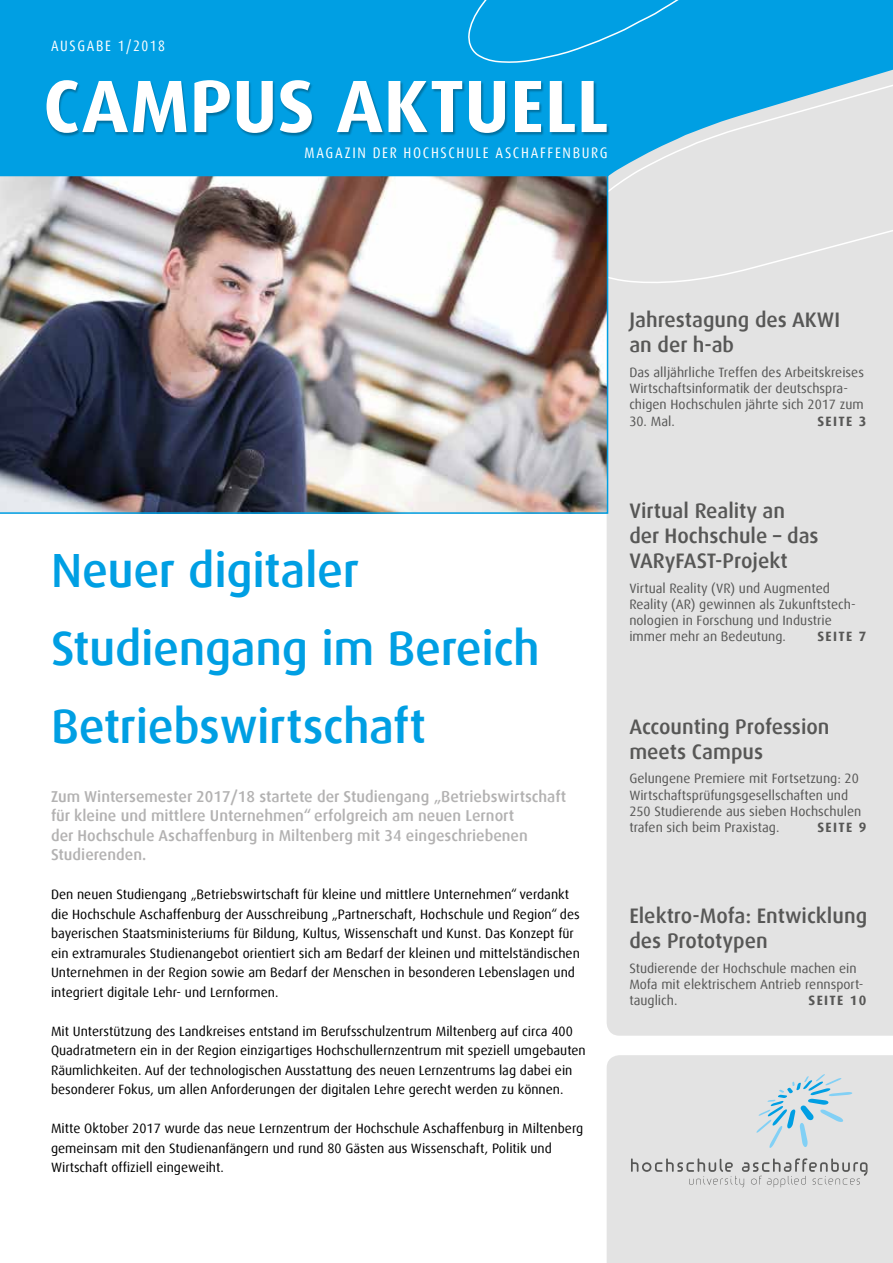
<style>
.page{position:relative;width:893px;height:1263px;background:#fff}
.page>*{position:absolute;margin:0;border:0;box-sizing:border-box;transform-origin:0 0}
.t1{font:700 74.25px "Dax Offc";letter-spacing:.005em;color:#fff}
.t2{font:500 48px/78px "Dax Offc";letter-spacing:-.01em;color:#009fe3}
.t3{font:500 21px/25.2px "Dax Offc";color:#575756}
.t4{font:500 15.75px/19.5px "Dax Offc";color:#b3b2b2}
.t5{font:condensed 15.15px "Dax Offc";letter-spacing:.11em;color:#fff}
.t6{font:condensed 15px "Dax Offc";letter-spacing:.105em;color:#fff}
.t7{font:13.5px/19.5px "Dax Offc";color:#000}
.t8{font:13.5px/16.2px "Dax Offc";color:#575756}
.t9{font:700 13.5px "Dax Offc";letter-spacing:.1em;color:#575756}
</style>
<div class="page">
<div style="left:607px;top:285px;width:286px;height:751px;background:#e3e3e3"></div>
<div style="left:607px;top:1055px;width:286px;height:208px;background:#e3e3e3"></div>
<div style="left:0;top:0;width:468px;height:175px;background:#009fe3"></div>
<svg style="left:631px;top:1158px;width:236px;height:29px;background:#cdcdcd"></svg>
<svg style="left:756px;top:1074px;width:96px;height:74px;background:#cadce4"></svg>
<div style="left:47px;top:81px;width:563px;height:56px;background:#000;opacity:.3"></div>
<svg style="left:468px;top:0;width:425px;height:285px;background:#68bce1"></svg>
<div style="left:610px;top:291px;width:275px;height:736px;background:#e3e3e3"></div>
<img style="left:0;top:175px;width:608px;height:339px">
<p class="t6" style="left:51px;top:36px;width:115px">AUSGABE 1/2018</p>
<h1 class="t1" style="left:43px;top:59px;width:567px">CAMPUS AKTUELL</h1>
<p class="t5" style="left:304px;top:143px;width:305px">MAGAZIN DER HOCHSCHULE ASCHAFFENBURG</p>
<h2 class="t2" style="left:51px;top:532px;width:490px">Neuer digitaler<br>Studiengang im Bereich<br>Betriebswirtschaft</h2>
<p class="t4" style="left:51px;top:787px;width:517px">Zum Wintersemester 2017/18 startete der Studiengang „Betriebswirtschaft für kleine und mittlere Unternehmen“ erfolgreich am neuen Lernort<br>der Hochschule Aschaffenburg in Miltenberg mit 34 eingeschriebenen Studierenden.</p>
<p class="t7" style="left:51px;top:885px;width:530px">Den neuen Studiengang „Betriebswirtschaft für kleine und mittlere Unternehmen“ verdankt die Hochschule Aschaffenburg der Ausschreibung „Partnerschaft, Hochschule und Region“ des bayerischen Staatsministeriums für Bildung, Kultus, Wissenschaft und Kunst. Das Konzept für ein extramurales Studienangebot orientiert sich am Bedarf der kleinen und mittelständischen Unternehmen in der Region sowie am Bedarf der Menschen in besonderen Lebenslagen und integriert digitale Lehr- und Lernformen.</p>
<p class="t7" style="left:51px;top:1021px;width:536px">Mit Unterstützung des Landkreises entstand im Berufsschulzentrum Miltenberg auf circa 400<br>Quadratmetern ein in der Region einzigartiges Hochschullernzentrum mit speziell umgebauten Räumlichkeiten. Auf der technologischen Ausstattung des neuen Lernzentrums lag dabei ein besonderer Fokus, um allen Anforderungen der digitalen Lehre gerecht werden zu können.</p>
<p class="t7" style="left:51px;top:1119px;width:534px">Mitte Oktober 2017 wurde das neue Lernzentrum der Hochschule Aschaffenburg in Miltenberg gemeinsam mit den Studienanfängern und rund 80 Gästen aus Wissenschaft, Politik und<br>Wirtschaft offiziell eingeweiht.</p>
<h3 class="t3" style="left:629px;top:307px;width:212px">Jahrestagung des AKWI an der h-ab</h3>
<p class="t8" style="left:629px;top:364px;width:236px">Das alljährliche Treffen des Arbeitskreises<br>Wirtschaftsinformatik der deutschspra&shy;chigen Hochschulen jährte sich 2017 zum</p>
<p class="t8" style="left:629px;top:413px;width:47px">30. Mal.</p>
<p class="t9" style="left:817px;top:412px;width:50px">SEITE 3</p>
<h3 class="t3" style="left:629px;top:498px;width:191px">Virtual Reality an der Hochschule – das<br>VARyFAST-Projekt</h3>
<p class="t8" style="left:629px;top:580px;width:228px">Virtual Reality (VR) und Augmented Reality (AR) gewinnen als Zukunftstech&shy;nologien in Forschung und Industrie immer mehr an Bedeutung.</p>
<p class="t9" style="left:817px;top:628px;width:50px">SEITE 7</p>
<h3 class="t3" style="left:629px;top:714px;width:202px">Accounting Profession meets Campus</h3>
<p class="t8" style="left:629px;top:771px;width:233px">Gelungene Premiere mit Fortsetzung: 20<br>Wirtschaftsprüfungsgesellschaften und 250 Studierende aus sieben Hochschulen trafen sich beim Praxistag.</p>
<p class="t9" style="left:817px;top:819px;width:50px">SEITE 9</p>
<h3 class="t3" style="left:629px;top:903px;width:239px">Elektro-Mofa: Entwicklung des Prototypen</h3>
<p class="t8" style="left:629px;top:960px;width:236px">Studierende der Hochschule machen ein<br>Mofa mit elektrischem Antrieb rennsport&shy;tauglich.</p>
<p class="t9" style="left:808px;top:992px;width:59px">SEITE 10</p>
</div>
